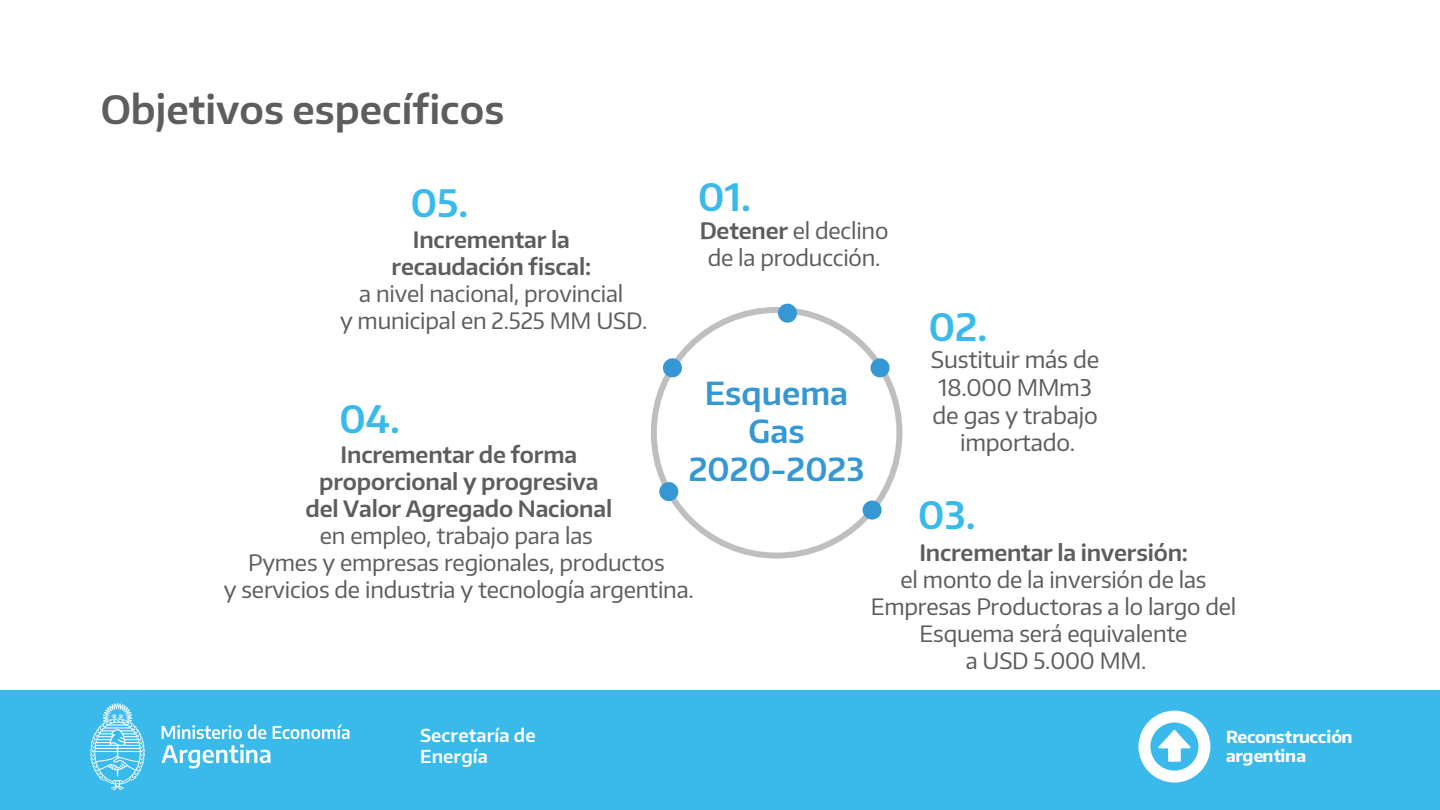
<style>
.page{position:relative;width:1440px;height:810px;background:#fff}
.page>*{position:absolute;margin:0;border:0;box-sizing:border-box;transform-origin:0 0}
.t1{font:600 39px "Encode Sans";color:#5d5d5d}
.t2{font:600 37.8px "Encode Sans";color:#3abaeb}
.t3{font:600 31.8px/38.1px "Encode Sans";color:#3698d3;text-align:center}
.t4{font:22.95px/27.6px "Encode Sans";letter-spacing:-.01em;color:#5d5d5d;text-align:center}
.t5{font:22.5px/27px "Encode Sans";letter-spacing:-.01em;color:#5d5d5d;text-align:center}
.t6{font:600 22.5px/27px "Encode Sans";letter-spacing:-.01em;color:#5d5d5d;text-align:center}
.t7{font:600 17.85px/21.5px "Encode Sans";letter-spacing:.005em;color:#fff}
.t8{font:700 16.65px/19px "Encode Sans";letter-spacing:-.015em;color:#fff}
.s1{font-weight:600}
</style>
<div class="page">
<div style="left:0;top:690px;width:1440px;height:120px;background:#3abaeb"></div>
<svg style="left:90px;top:703px;width:55px;height:87px"></svg>
<svg style="left:162px;top:725px;width:188px;height:43px"></svg>
<svg style="left:1138px;top:711px;width:72px;height:72px"></svg>
<div style="left:651px;top:307px;width:251px;height:252px;border:6px solid #bfbfc0;border-radius:50%"></div>
<div style="left:778px;top:304px;width:19px;height:19px;background:#3698d3;border-radius:50%"></div>
<div style="left:659px;top:482px;width:19px;height:19px;background:#3698d3;border-radius:50%"></div>
<div style="left:863px;top:501px;width:19px;height:19px;background:#3698d3;border-radius:50%"></div>
<div style="left:663px;top:358px;width:19px;height:19px;background:#3698d3;border-radius:50%"></div>
<div style="left:871px;top:358px;width:19px;height:19px;background:#3698d3;border-radius:50%"></div>
<h1 class="t1" style="left:101px;top:84px;width:405px">Objetivos específicos</h1>
<h2 class="t2" style="left:411px;top:178px;width:59px">05.</h2>
<p class="t6" style="left:392px;top:225px;width:201px">Incrementar la recaudación fiscal:</p>
<p class="t5" style="left:340px;top:279px;width:309px">a nivel nacional, provincial<br>y municipal en 2.525 MM USD.</p>
<h2 class="t2" style="left:698px;top:172px;width:54px">01.</h2>
<p class="t5" style="left:700px;top:217px;width:190px"><span class="s1">Detener</span> el declino de la producción.</p>
<h2 class="t2" style="left:929px;top:302px;width:60px">02.</h2>
<h3 class="t3" style="left:689px;top:373px;width:177px">Esquema<br>Gas<br>2020-2023</h3>
<h2 class="t2" style="left:340px;top:394px;width:62px">04.</h2>
<p class="t6" style="left:306px;top:440px;width:308px">Incrementar de forma proporcional y progresiva del Valor Agregado Nacional</p>
<p class="t5" style="left:224px;top:521px;width:471px">en empleo, trabajo para las<br>Pymes y empresas regionales, productos<br>y servicios de industria y tecnología argentina.</p>
<p class="t4" style="left:931px;top:345px;width:170px">Sustituir más de<br>18.000 MMm3 de gas y trabajo importado.</p>
<h2 class="t2" style="left:918px;top:490px;width:59px">03.</h2>
<p class="t6" style="left:919px;top:538px;width:270px">Incrementar la inversión:</p>
<p class="t5" style="left:871px;top:565px;width:367px">el monto de la inversión de las<br>Empresas Productoras a lo largo del<br>Esquema será equivalente<br>a USD 5.000 MM.</p>
<p class="t7" style="left:420px;top:724px;width:117px">Secretaría de<br>Energía</p>
<p class="t8" style="left:1226px;top:726px;width:128px">Reconstrucción argentina</p>
</div>
